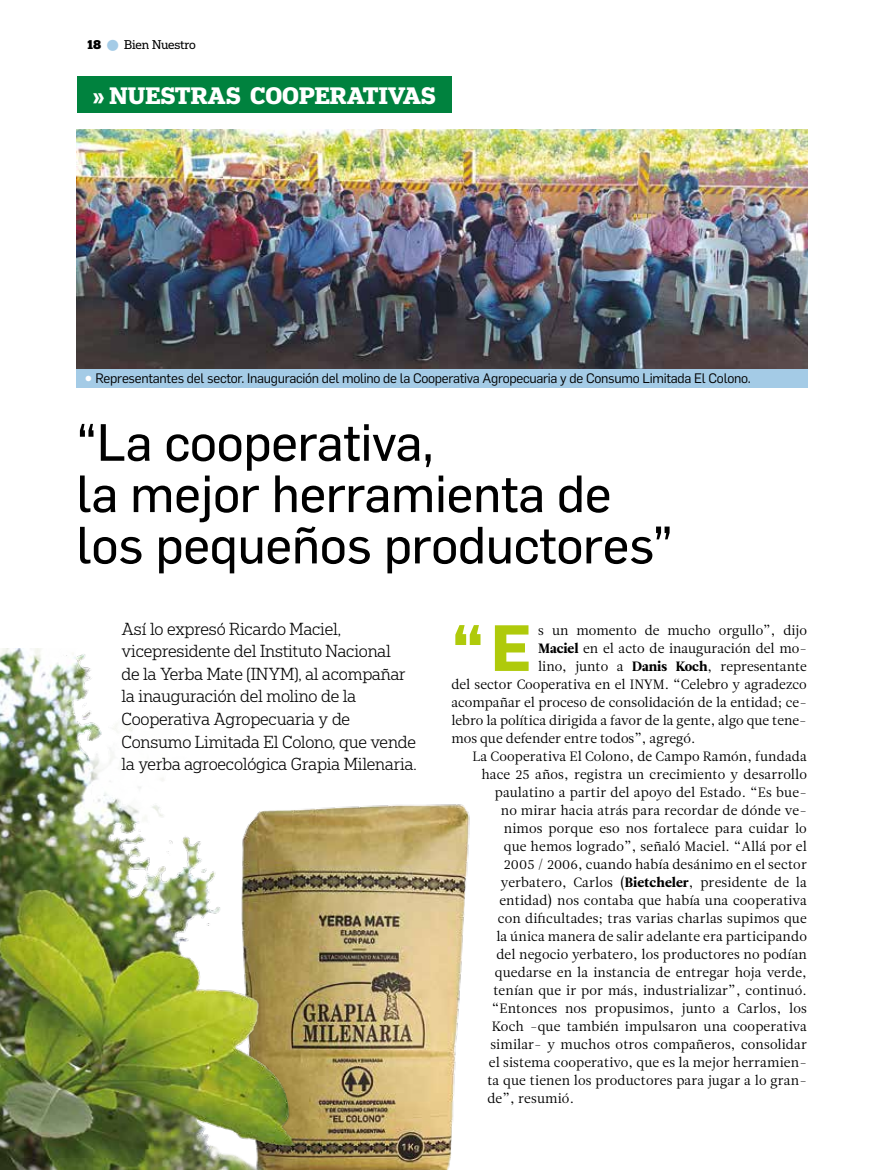
<style>
.page{position:relative;width:893px;height:1170px;background:#fff}
.page>*{position:absolute;margin:0;border:0;box-sizing:border-box;transform-origin:0 0}
.t1{font:700 64.05px "Flama";color:#afca0b}
.t2{font:51.3px/51.3px "Flama Basic";letter-spacing:-.005em;color:#000}
.t3{font:700 22.5px "Popular";color:#fff}
.t4{font:300 16.5px/22.5px "Popular";letter-spacing:-.01em;color:#000}
.t5{font:13.5px "Leitura News Roman 1";letter-spacing:.01em;color:#000}
.t6{font:13.5px "Flama";letter-spacing:-.02em;color:#000}
.t7{font:12px "Popular";letter-spacing:-.02em;color:#000}
.s1{font-weight:900}
.s2{color:#a4cbe6}
.s3{font-family:"Zapf Book ITC Std";font-weight:800;color:#fff}
.s4{font-family:"Leitura News Roman 4"}
</style>
<div class="page">
<img style="left:77px;top:129px;width:731px;height:239px">
<img style="left:326px;top:804px;width:144px;height:365px">
<div style="left:77px;top:368px;width:731px;height:19px;background:#a4cbe6"></div>
<img style="left:0;top:648px;width:326px;height:521px">
<div style="left:77px;top:76px;width:375px;height:36px;background:#00823e"></div>
<p class="t7" style="left:87px;top:37px;width:110px"><span class="s1">18</span> <span class="s2">●</span> Bien Nuestro</p>
<h3 class="t3" style="left:92px;top:80px;width:345px">» NUESTRAS COOPERATIVAS</h3>
<p class="t6" style="left:85px;top:368px;width:667px"><span class="s3">•</span> Representantes del sector. Inauguración del molino de la Cooperativa Agropecuaria y de Consumo Limitada El Colono.</p>
<h2 class="t2" style="left:76px;top:413px;width:598px">“La cooperativa,<br>la mejor herramienta de los pequeños productores”</h2>
<p class="t4" style="left:122px;top:617px;width:297px">Así lo expresó Ricardo Maciel, vicepresidente del Instituto Nacional<br>de la Yerba Mate (INYM), al acompañar la inauguración del molino de la Cooperativa Agropecuaria y de Consumo Limitada El Colono, que vende la yerba agroecológica Grapia Milenaria.</p>
<h1 class="t1" style="left:451px;top:601px;width:82px">“E</h1>
<p class="t5" style="left:538px;top:622px;width:270px">s un momento de mucho orgullo”, dijo</p>
<p class="t5" style="left:538px;top:640px;width:270px"><span class="s4">Maciel</span> en el acto de inauguración del mo-</p>
<p class="t5" style="left:538px;top:658px;width:270px">lino, junto a <span class="s4">Danis Koch</span>, representante</p>
<p class="t5" style="left:451px;top:676px;width:357px">del sector Cooperativa en el INYM. “Celebro y agradezco</p>
<p class="t5" style="left:451px;top:694px;width:357px">acompañar el proceso de consolidación de la entidad; ce-</p>
<p class="t5" style="left:451px;top:712px;width:357px">lebro la política dirigida a favor de la gente, algo que tene-</p>
<p class="t5" style="left:451px;top:730px;width:246px">mos que defender entre todos”, agregó.</p>
<p class="t5" style="left:473px;top:748px;width:336px">La Cooperativa El Colono, de Campo Ramón, fundada</p>
<p class="t5" style="left:481px;top:766px;width:327px">hace 25 años, registra un crecimiento y desarrollo</p>
<p class="t5" style="left:495px;top:784px;width:313px">paulatino a partir del apoyo del Estado. “Es bue-</p>
<p class="t5" style="left:501px;top:802px;width:308px">no mirar hacia atrás para recordar de dónde ve-</p>
<p class="t5" style="left:504px;top:820px;width:304px">nimos porque eso nos fortalece para cuidar lo</p>
<p class="t5" style="left:504px;top:838px;width:305px">que hemos logrado”, señaló Maciel. “Allá por el</p>
<p class="t5" style="left:504px;top:856px;width:305px">2005 / 2006, cuando había desánimo en el sector</p>
<p class="t5" style="left:501px;top:874px;width:308px">yerbatero, Carlos (<span class="s4">Bietcheler</span>, presidente de la</p>
<p class="t5" style="left:499px;top:892px;width:309px">entidad) nos contaba que había una cooperativa</p>
<p class="t5" style="left:498px;top:910px;width:311px">con dificultades; tras varias charlas supimos que</p>
<p class="t5" style="left:496px;top:928px;width:312px">la única manera de salir adelante era participando</p>
<p class="t5" style="left:496px;top:946px;width:312px">del negocio yerbatero, los productores no podían</p>
<p class="t5" style="left:495px;top:964px;width:314px">quedarse en la instancia de entregar hoja verde,</p>
<p class="t5" style="left:493px;top:982px;width:315px">tenían que ir por más, industrializar”, continuó.</p>
<p class="t5" style="left:492px;top:1000px;width:316px">“Entonces nos propusimos, junto a Carlos, los</p>
<p class="t5" style="left:492px;top:1018px;width:316px">Koch -que también impulsaron una cooperativa</p>
<p class="t5" style="left:490px;top:1036px;width:318px">similar- y muchos otros compañeros, consolidar</p>
<p class="t5" style="left:489px;top:1054px;width:319px">el sistema cooperativo, que es la mejor herramien-</p>
<p class="t5" style="left:487px;top:1072px;width:321px">ta que tienen los productores para jugar a lo gran-</p>
<p class="t5" style="left:487px;top:1090px;width:88px">de”, resumió.</p>
</div>
